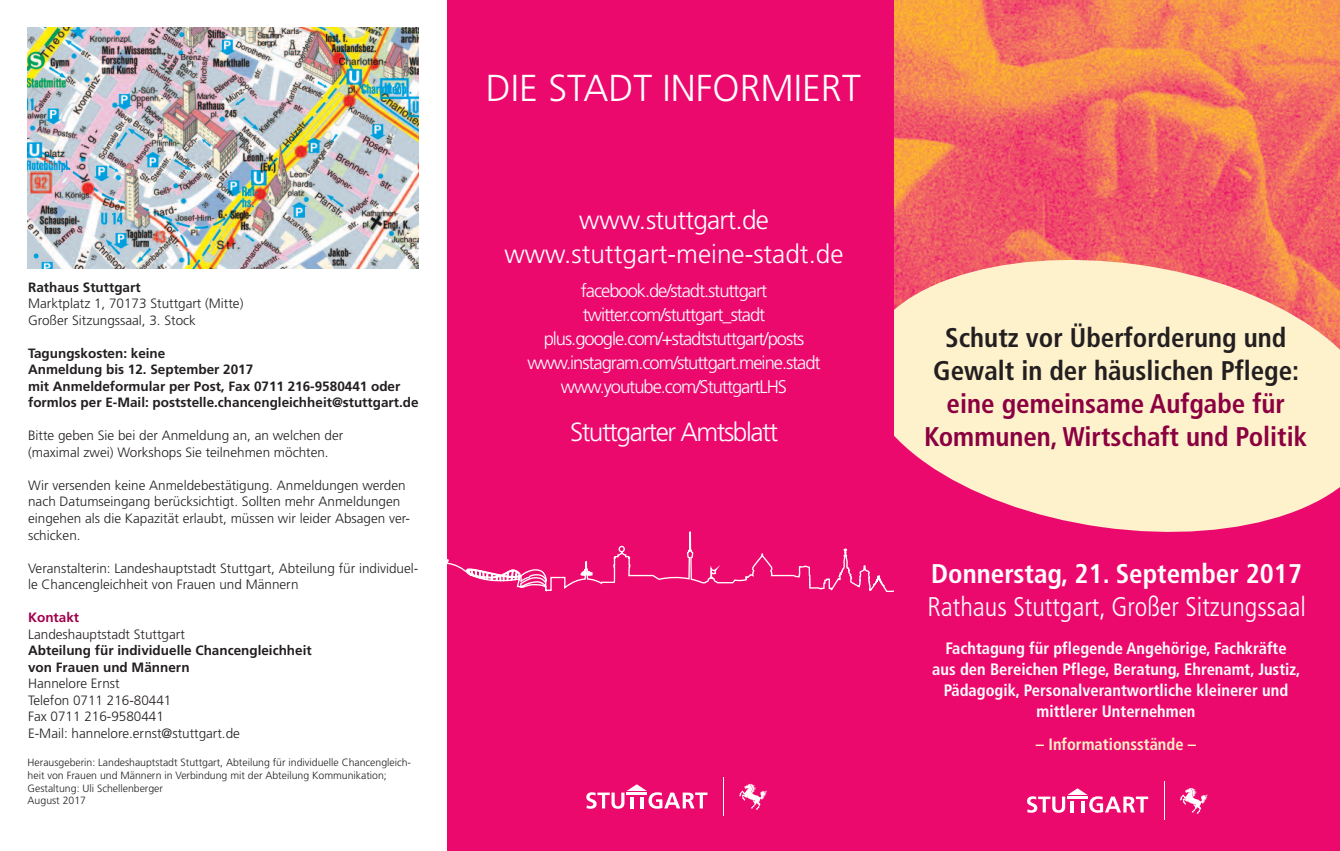
<style>
.page{position:relative;width:1340px;height:851px;background:#fff}
.page>*{position:absolute;margin:0;border:0;box-sizing:border-box;transform-origin:0 0}
.t1{font:300 37.5px "Frutiger LT Com";color:#fff}
.t2{font:700 condensed 27px/33px "Frutiger LT Com";color:#231f20;text-align:center}
.t3{font:700 condensed 27px/33px "Frutiger LT Com";color:#8b0040;text-align:center}
.t4{font:300 condensed 27px "Frutiger LT Com";color:#fff}
.t5{font:700 condensed 27px "Frutiger LT Com";color:#fff}
.t6{font:300 26.25px/34px "Frutiger LT Com";color:#fff;text-align:center}
.t7{font:300 26.25px "Frutiger LT Com";letter-spacing:-.055em;color:#fff}
.t8{font:300 18.3px/24px "Frutiger LT Com";letter-spacing:-.055em;color:#fff;text-align:center}
.t9{font:700 condensed 16.5px/21px "Frutiger LT Com";color:#fff;text-align:center}
.t10{font:700 condensed 16.5px "Frutiger LT Com";color:#fef0c6}
.t11{font:300 13.5px/16.5px "Frutiger LT Com";color:#231f20}
.t12{font:700 13.5px/16.5px "Frutiger LT Com";color:#231f20}
.t13{font:700 13.5px "Frutiger LT Com";color:#a0014c}
.t14{font:300 10.5px/12.6px "Frutiger LT Com";color:#231f20}
</style>
<div class="page">
<div style="left:893px;top:404px;width:446px;height:446px;background:#ec096d"></div>
<img style="left:894px;top:0;width:445px;height:245px">
<svg style="left:894px;top:245px;width:445px;height:287px;background:#facdb7"></svg>
<svg style="left:1027px;top:788px;width:121px;height:24px"></svg>
<svg style="left:1180px;top:787px;width:27px;height:26px"></svg>
<hr style="left:1163px;top:781px;width:1px;height:38px;background:#fff">
<div style="left:447px;top:0;width:447px;height:850px;background:#ec096d"></div>
<svg style="left:447px;top:531px;width:446px;height:62px"></svg>
<svg style="left:586px;top:784px;width:121px;height:24px"></svg>
<svg style="left:739px;top:783px;width:27px;height:26px"></svg>
<hr style="left:723px;top:777px;width:1px;height:38px;background:#fff">
<img style="left:28px;top:28px;width:391px;height:240px">
<p class="t12" style="left:28px;top:279px;width:114px">Rathaus Stuttgart</p>
<p class="t11" style="left:28px;top:295px;width:217px">Marktplatz 1, 70173 Stuttgart (Mitte)<br>Großer Sitzungssaal, 3. Stock</p>
<p class="t12" style="left:28px;top:345px;width:392px">Tagungskosten: keine<br>Anmeldung bis 12. September 2017<br>mit Anmeldeformular per Post, Fax 0711 216-9580441 oder formlos per E-Mail: poststelle.chancengleichheit@stuttgart.de</p>
<p class="t11" style="left:28px;top:427px;width:317px">Bitte geben Sie bei der Anmeldung an, an welchen der (maximal zwei) Workshops Sie teilnehmen möchten.</p>
<p class="t11" style="left:28px;top:477px;width:383px">Wir versenden keine Anmeldebestätigung. Anmeldungen werden nach Datumseingang berücksichtigt. Sollten mehr Anmeldungen eingehen als die Kapazität erlaubt, müssen wir leider Absagen ver&shy;schicken.</p>
<p class="t11" style="left:28px;top:559px;width:392px">Veranstalterin: Landeshauptstadt Stuttgart, Abteilung für individuel&shy;le Chancengleichheit von Frauen und Männern</p>
<p class="t13" style="left:28px;top:609px;width:53px">Kontakt</p>
<p class="t11" style="left:28px;top:625px;width:158px">Landeshauptstadt Stuttgart</p>
<p class="t12" style="left:28px;top:642px;width:285px">Abteilung für individuelle Chancengleichheit von Frauen und Männern</p>
<p class="t11" style="left:28px;top:675px;width:213px">Hannelore Ernst<br>Telefon 0711 216-80441<br>Fax 0711 216-9580441<br>E-Mail: hannelore.ernst@stuttgart.de</p>
<p class="t14" style="left:28px;top:756px;width:385px">Herausgeberin: Landeshauptstadt Stuttgart, Abteilung für individuelle Chancengleich&shy;heit von Frauen und Männern in Verbindung mit der Abteilung Kommunikation; Gestaltung: Uli Schellenberger<br>August 2017</p>
<h1 class="t1" style="left:486px;top:66px;width:376px">DIE STADT INFORMIERT</h1>
<h3 class="t6" style="left:504px;top:203px;width:340px">www.stuttgart.de www.stuttgart-meine-stadt.de</h3>
<h3 class="t8" style="left:527px;top:279px;width:295px">facebook.de/stadt.stuttgart twitter.com/stuttgart_stadt plus.google.com/+stadtstuttgart/posts www.instagram.com/stuttgart.meine.stadt www.youtube.com/StuttgartLHS</h3>
<h3 class="t7" style="left:570px;top:416px;width:209px">Stuttgarter Amtsblatt</h3>
<h2 class="t2" style="left:933px;top:321px;width:367px">Schutz vor Überforderung und<br>Gewalt in der häuslichen Pflege:</h2>
<h2 class="t3" style="left:924px;top:387px;width:384px">eine gemeinsame Aufgabe für<br>Kommunen, Wirtschaft und Politik</h2>
<h2 class="t5" style="left:931px;top:557px;width:372px">Donnerstag, 21. September 2017</h2>
<h2 class="t4" style="left:927px;top:591px;width:380px">Rathaus Stuttgart, Großer Sitzungssaal</h2>
<p class="t9" style="left:932px;top:637px;width:370px">Fachtagung für pflegende Angehörige, Fachkräfte aus den Bereichen Pflege, Beratung, Ehrenamt, Justiz, Pädagogik, Personalverantwortliche kleinerer und mittlerer Unternehmen</p>
<p class="t10" style="left:1035px;top:734px;width:162px">– Informationsstände –</p>
</div>
